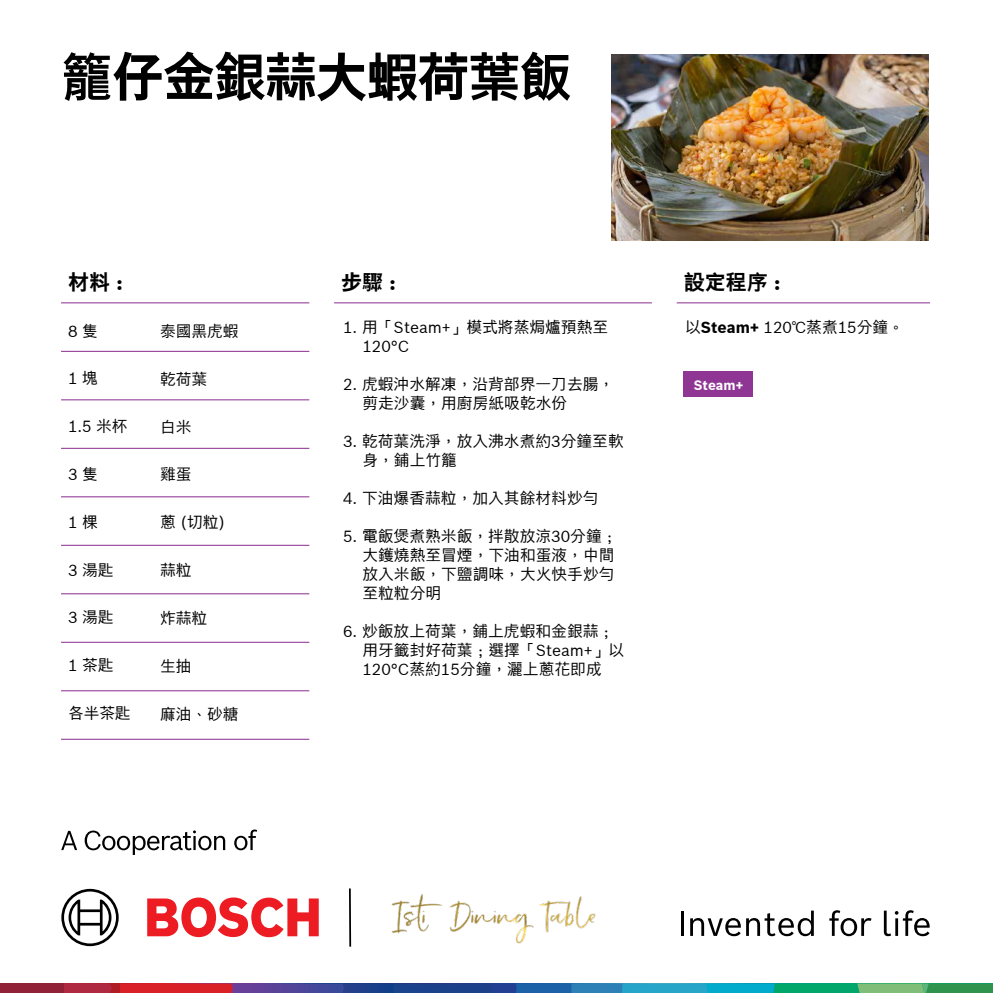
<style>
.page{position:relative;width:993px;height:993px;background:#fff}
.page>*{position:absolute;margin:0;border:0;box-sizing:border-box;transform-origin:0 0}
.t1{font:700 52.5px "Bosch Sans CHT";letter-spacing:-.03em;color:#000}
.t2{font:700 21px "Bosch Sans CHT";color:#000}
.t3{font:15.75px/18.9px "Bosch Sans CHT";color:#000}
.t4{font:700 13.47px "Bosch Sans CHT";color:#fff}
.s1{font-weight:700}
</style>
<div class="page">
<div style="left:0;top:983px;width:64px;height:9px;background:#902136"></div>
<svg style="left:64px;top:983px;width:928px;height:9px;background:#476981"></svg>
<svg style="left:147px;top:897px;width:171px;height:39px"></svg>
<svg style="left:61px;top:888px;width:58px;height:57px"></svg>
<hr style="left:681px;top:911px;width:3px;height:24px;background:#000">
<svg style="left:690px;top:910px;width:123px;height:25px"></svg>
<svg style="left:829px;top:910px;width:42px;height:25px"></svg>
<svg style="left:883px;top:910px;width:46px;height:25px"></svg>
<hr style="left:61px;top:302px;width:248px;height:1px;background:#8f3694">
<hr style="left:61px;top:351px;width:248px;height:1px;background:#8f3694">
<hr style="left:61px;top:399px;width:248px;height:1px;background:#8f3694">
<hr style="left:61px;top:447px;width:248px;height:1px;background:#8f3694">
<hr style="left:61px;top:544px;width:248px;height:1px;background:#8f3694">
<hr style="left:61px;top:496px;width:248px;height:1px;background:#8f3694">
<hr style="left:61px;top:593px;width:248px;height:1px;background:#8f3694">
<hr style="left:61px;top:641px;width:248px;height:1px;background:#8f3694">
<hr style="left:61px;top:690px;width:248px;height:1px;background:#8f3694">
<hr style="left:61px;top:738px;width:248px;height:1px;background:#8f3694">
<hr style="left:334px;top:302px;width:317px;height:1px;background:#8f3694">
<hr style="left:676px;top:302px;width:253px;height:1px;background:#8f3694">
<div style="left:683px;top:371px;width:70px;height:26px;background:#8f3694"></div>
<img style="left:611px;top:55px;width:317px;height:186px">
<svg style="left:61px;top:830px;width:16px;height:19px"></svg>
<svg style="left:85px;top:830px;width:140px;height:24px"></svg>
<svg style="left:234px;top:829px;width:23px;height:21px"></svg>
<hr style="left:349px;top:888px;width:2px;height:58px;background:#000">
<img style="left:391px;top:894px;width:205px;height:50px">
<h1 class="t1" style="left:61px;top:38px;width:512px">籠仔金銀蒜大蝦荷葉飯</h1>
<h2 class="t2" style="left:68px;top:266px;width:56px">材料 :</h2>
<h2 class="t2" style="left:341px;top:266px;width:56px">步驟 :</h2>
<h2 class="t2" style="left:683px;top:266px;width:98px">設定程序 :</h2>
<p class="t3" style="left:68px;top:320px;width:31px">8 隻</p>
<p class="t3" style="left:68px;top:368px;width:31px">1 塊</p>
<p class="t3" style="left:68px;top:416px;width:61px">1.5 米杯</p>
<p class="t3" style="left:68px;top:464px;width:31px">3 隻</p>
<p class="t3" style="left:68px;top:512px;width:31px">1 棵</p>
<p class="t3" style="left:68px;top:559px;width:47px">3 湯匙</p>
<p class="t3" style="left:68px;top:607px;width:47px">3 湯匙</p>
<p class="t3" style="left:68px;top:655px;width:47px">1 茶匙</p>
<p class="t3" style="left:68px;top:703px;width:64px">各半茶匙</p>
<p class="t3" style="left:362px;top:317px;width:247px;text-indent:-19px">1. 用「Steam+」模式將蒸焗爐預熱至<br>120°C</p>
<p class="t3" style="left:362px;top:374px;width:253px;text-indent:-19px">2. 虎蝦沖水解凍，沿背部界一刀去腸，剪走沙囊，用廚房紙吸乾水份</p>
<p class="t3" style="left:362px;top:431px;width:263px;text-indent:-19px">3. 乾荷葉洗淨，放入沸水煮約3分鐘至軟身，鋪上竹籠</p>
<p class="t3" style="left:343px;top:488px;width:257px">4. 下油爆香蒜粒，加入其餘材料炒勻</p>
<p class="t3" style="left:362px;top:526px;width:256px;text-indent:-19px">5. 電飯煲煮熟米飯，拌散放涼30分鐘；大鑊燒熱至冒煙，下油和蛋液，中間放入米飯，下鹽調味，大火快手炒勻至粒粒分明</p>
<p class="t3" style="left:362px;top:621px;width:263px;text-indent:-19px">6. 炒飯放上荷葉，鋪上虎蝦和金銀蒜；用牙籤封好荷葉；選擇「Steam+」以<br>120°C蒸約15分鐘，灑上蔥花即成</p>
<p class="t3" style="left:685px;top:317px;width:220px">以<span class="s1">Steam+</span> 120℃蒸煮15分鐘。</p>
<p class="t3" style="left:160px;top:321px;width:80px">泰國黑虎蝦</p>
<p class="t3" style="left:160px;top:369px;width:48px">乾荷葉</p>
<p class="t3" style="left:160px;top:416px;width:33px">白米</p>
<p class="t3" style="left:160px;top:464px;width:33px">雞蛋</p>
<p class="t3" style="left:160px;top:512px;width:66px">蔥 (切粒)</p>
<p class="t3" style="left:160px;top:560px;width:33px">蒜粒</p>
<p class="t3" style="left:160px;top:608px;width:48px">炸蒜粒</p>
<p class="t3" style="left:160px;top:655px;width:33px">生抽</p>
<p class="t3" style="left:160px;top:703px;width:80px">麻油、砂糖</p>
<p class="t4" style="left:693px;top:374px;width:51px">Steam+</p>
</div>
